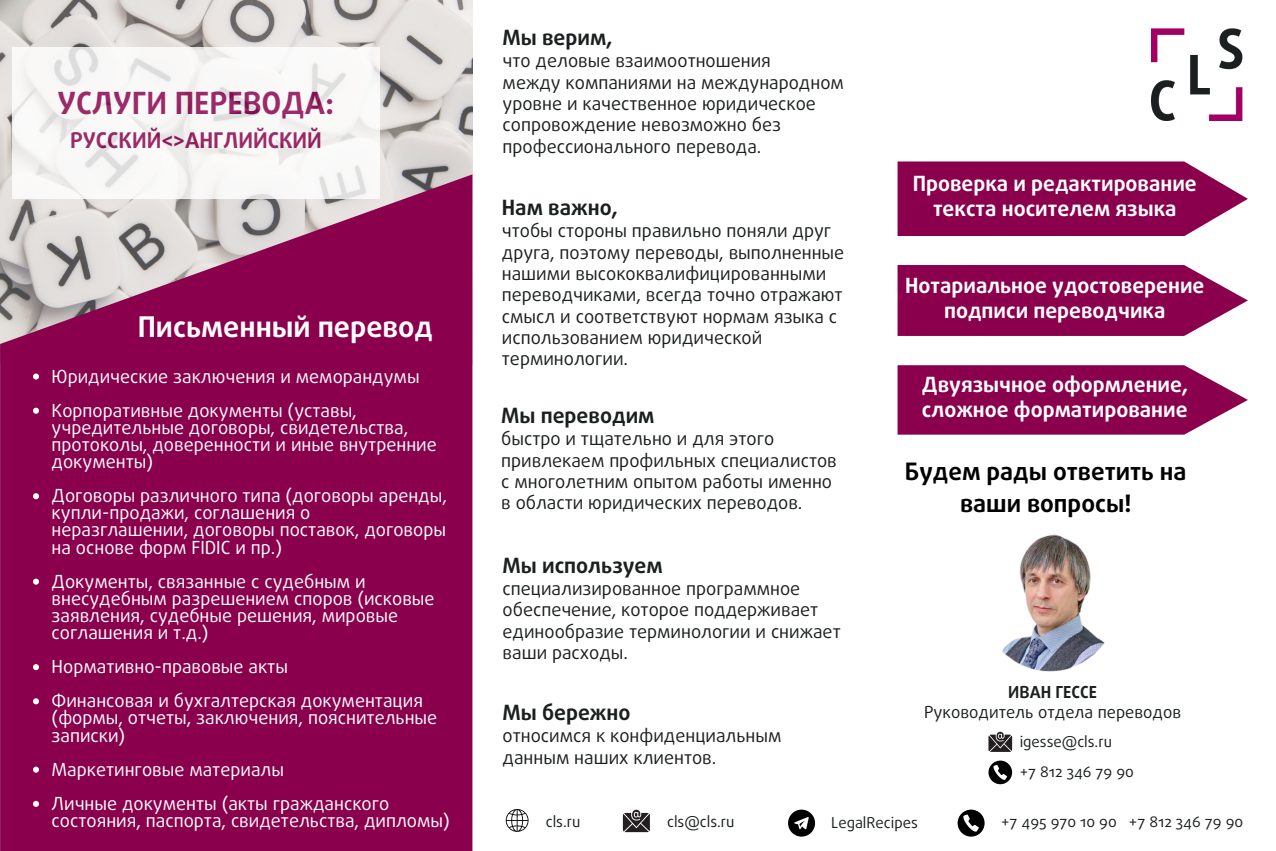
<style>
.page{position:relative;width:1276px;height:851px;background:#fff}
.page>*{position:absolute;margin:0;border:0;box-sizing:border-box;transform-origin:0 0}
.t1{font:700 30.6px "Daxline Pro";color:#8a004d}
.t2{font:700 28.5px "Daxline Pro";color:#fff}
.t3{font:700 24px/32.7px "Daxline Pro";color:#000;text-align:center}
.t4{font:700 21.6px "Daxline Pro";color:#8a004d}
.t5{font:700 21px/24.8px "Daxline Pro";color:#fff;text-align:center}
.t6{font:700 21px "Daxline Pro";color:#1c1f1f}
.t7{font:18px/21.3px "Daxline Pro";color:#1c1f1f}
.t8{font:18px/17.1px "Daxline Pro";color:#fff}
.t9{font:16.5px "Daxline Pro";color:#1c1f1f}
.t10{font:700 16.5px "Daxline Pro";color:#1c1f1f}
.t11{font:15px "Daxline Pro";color:#1c1f1f}
</style>
<div class="page">
<img style="left:0;top:0;width:472px;height:174px">
<svg style="left:0;top:174px;width:472px;height:676px;background:#901459"></svg>
<svg style="left:12px;top:47px;width:367px;height:152px"></svg>
<svg style="left:505px;top:809px;width:24px;height:23px"></svg>
<svg style="left:623px;top:809px;width:27px;height:23px"></svg>
<svg style="left:788px;top:809px;width:27px;height:27px"></svg>
<svg style="left:957px;top:809px;width:27px;height:27px"></svg>
<svg style="left:897px;top:161px;width:351px;height:75px;background:#95195e"></svg>
<svg style="left:897px;top:265px;width:351px;height:71px;background:#94175d"></svg>
<svg style="left:897px;top:365px;width:351px;height:69px;background:#95185d"></svg>
<img style="left:1002px;top:534px;width:103px;height:138px">
<svg style="left:33px;top:373px;width:6px;height:6px"></svg>
<svg style="left:33px;top:407px;width:6px;height:7px"></svg>
<svg style="left:33px;top:493px;width:6px;height:6px"></svg>
<svg style="left:33px;top:578px;width:6px;height:6px"></svg>
<svg style="left:33px;top:664px;width:6px;height:6px"></svg>
<svg style="left:33px;top:698px;width:6px;height:6px"></svg>
<svg style="left:33px;top:766px;width:6px;height:6px"></svg>
<svg style="left:33px;top:800px;width:6px;height:6px"></svg>
<svg style="left:988px;top:731px;width:24px;height:20px"></svg>
<svg style="left:988px;top:760px;width:24px;height:24px"></svg>
<img style="left:1151px;top:28px;width:92px;height:92px">
<h1 class="t1" style="left:57px;top:83px;width:278px">УСЛУГИ ПЕРЕВОДА:</h1>
<p class="t4" style="left:70px;top:126px;width:253px">РУССКИЙ&lt;&gt;АНГЛИЙСКИЙ</p>
<p class="t2" style="left:138px;top:307px;width:297px">Письменный перевод</p>
<p class="t8" style="left:52px;top:369px;width:369px">Юридические заключения и меморандумы</p>
<p class="t8" style="left:52px;top:403px;width:387px">Корпоративные документы (уставы, учредительные договоры, свидетельства, протоколы, доверенности и иные внутренние документы)</p>
<p class="t8" style="left:52px;top:489px;width:397px">Договоры различного типа (договоры аренды, купли-продажи, соглашения о неразглашении, договоры поставок, договоры на основе форм FIDIC и пр.)</p>
<p class="t8" style="left:52px;top:574px;width:384px">Документы, связанные с судебным и внесудебным разрешением споров (исковые заявления, судебные решения, мировые соглашения и т.д.)</p>
<p class="t8" style="left:52px;top:659px;width:238px">Нормативно-правовые акты</p>
<p class="t8" style="left:52px;top:694px;width:387px">Финансовая и бухгалтерская документация (формы, отчеты, заключения, пояснительные записки)</p>
<p class="t8" style="left:52px;top:762px;width:234px">Маркетинговые материалы</p>
<p class="t8" style="left:52px;top:796px;width:400px">Личные документы (акты гражданского состояния, паспорта, свидетельства, дипломы)</p>
<p class="t6" style="left:502px;top:23px;width:111px">Мы верим,</p>
<p class="t7" style="left:502px;top:52px;width:270px">что деловые взаимоотношения</p>
<p class="t7" style="left:502px;top:73px;width:343px">между компаниями на международном уровне и качественное юридическое сопровождение невозможно без профессионального перевода.</p>
<p class="t6" style="left:502px;top:193px;width:117px">Нам важно,</p>
<p class="t7" style="left:502px;top:222px;width:344px">чтобы стороны правильно поняли друг друга, поэтому переводы, выполненные нашими высококвалифицированными переводчиками, всегда точно отражают смысл и соответствуют нормам языка с использованием юридической терминологии.</p>
<p class="t6" style="left:501px;top:401px;width:155px">Мы переводим</p>
<p class="t7" style="left:501px;top:430px;width:337px">быстро и тщательно и для этого привлекаем профильных специалистов с многолетним опытом работы именно в области юридических переводов.</p>
<p class="t6" style="left:502px;top:551px;width:162px">Мы используем</p>
<p class="t7" style="left:502px;top:579px;width:340px">специализированное программное обеспечение, которое поддерживает единообразие терминологии и снижает ваши расходы.</p>
<p class="t6" style="left:502px;top:698px;width:129px">Мы бережно</p>
<p class="t7" style="left:502px;top:727px;width:280px">относимся к конфиденциальным данным наших клиентов.</p>
<p class="t5" style="left:913px;top:173px;width:286px">Проверка и редактирование текста носителем языка</p>
<p class="t5" style="left:905px;top:275px;width:301px">Нотариальное удостоверение подписи переводчика</p>
<p class="t5" style="left:922px;top:374px;width:267px;text-align:left">Двуязычное оформление, сложное форматирование</p>
<p class="t3" style="left:905px;top:457px;width:283px">Будем рады ответить на ваши вопросы!</p>
<p class="t10" style="left:1008px;top:681px;width:90px">ИВАН ГЕССЕ</p>
<p class="t9" style="left:924px;top:700px;width:258px">Руководитель отдела переводов</p>
<p class="t11" style="left:1019px;top:731px;width:94px">igesse@cls.ru</p>
<p class="t11" style="left:1019px;top:761px;width:116px">+7 812 346 79 90</p>
<p class="t11" style="left:546px;top:811px;width:36px">cls.ru</p>
<p class="t11" style="left:667px;top:811px;width:69px">cls@cls.ru</p>
<p class="t11" style="left:1001px;top:811px;width:244px">+7 495 970 10 90 +7 812 346 79 90</p>
<p class="t11" style="left:831px;top:813px;width:88px">LegalRecipes</p>
</div>
